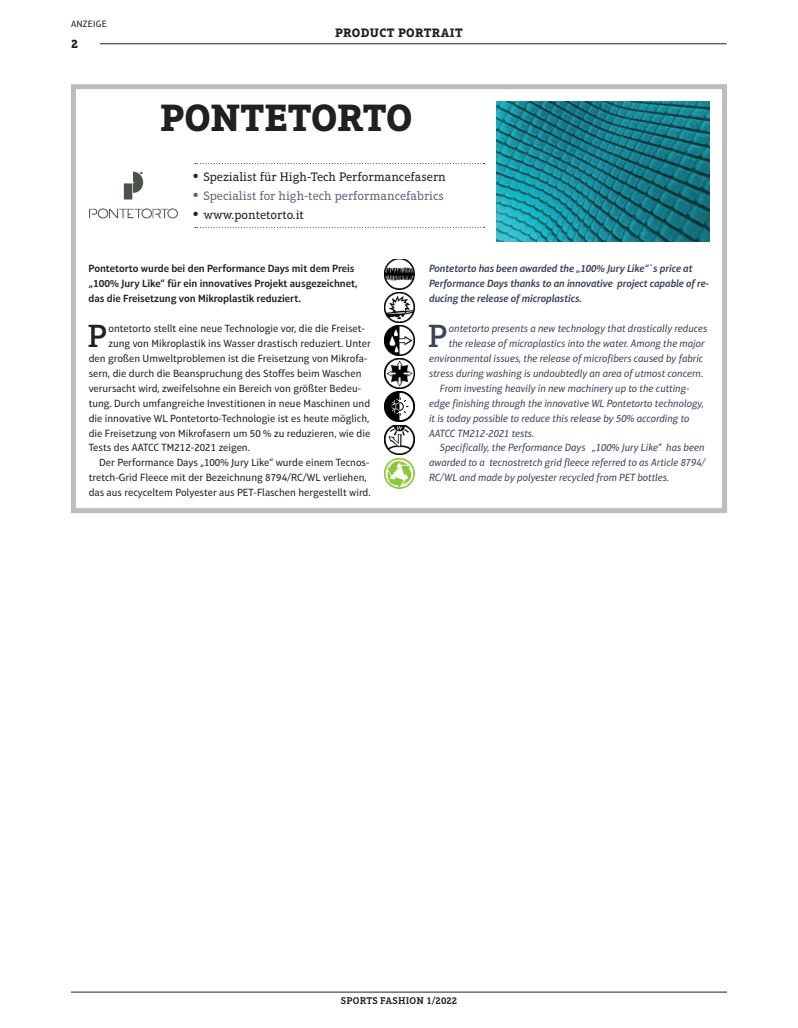
<style>
.page{position:relative;width:798px;height:1028px;background:#fff}
.page>*{position:absolute;margin:0;border:0;box-sizing:border-box;transform-origin:0 0}
._02_Head_Advertorial{font:700 38.75px "Aptifer Slab LT Pro";letter-spacing:-.01em;color:#231f20}
._04_Lauf_Initial_Adv{font:500 32.62px "Aptifer Slab LT Pro";color:#231f20}
._04_Lauf_Initial_Adv-2{font:500 32.62px "Aptifer Slab LT Pro";color:#384358}
.t1{font:12.5px "Aptifer Slab LT Pro";color:#231f20}
.t2{font:12.5px "Aptifer Slab LT Pro";color:#5e677c}
._00_Seitenzahl{font:700 12.5px "Aptifer Slab LT Pro";letter-spacing:.03em;color:#231f20}
._04_Lauf_Initial_Adv-3{font:10.62px "Aptifer Sans LT Pro";color:#231f20}
._04_Lauf_mit_Einzug{font:italic 10.62px/15px "Aptifer Sans LT Pro";color:#384358}
._04_Lauf_Initial_Adv-4{font:italic 10.62px "Aptifer Sans LT Pro";color:#384358}
._04_Lauf_mit_Einzug-2{font:10.62px/15px "Aptifer Sans LT Pro";color:#231f20}
._03_Motto_Advertoria{font:600 10.62px/15px "Aptifer Sans LT Pro";letter-spacing:-.005em;color:#231f20}
._03_Motto_Advertoria-2{font:italic 600 10.62px/15px "Aptifer Sans LT Pro";letter-spacing:-.005em;color:#384358}
.t3{font:600 10px "Aptifer Slab LT Pro";letter-spacing:.015em;color:#231f20}
.t4{font:9.38px "Aptifer Sans LT Pro";letter-spacing:.025em;color:#231f20}
.s1{font-weight:700;font-size:16.25px}
</style>
<div class="page">
<div style="left:71px;top:84px;width:655px;height:429px;border:5px solid #bcbdc0"></div>
<svg style="left:195px;top:227px;width:289px;height:1px"></svg>
<svg style="left:195px;top:163px;width:289px;height:1px"></svg>
<img style="left:89px;top:171px;width:89px;height:48px">
<img style="left:496px;top:102px;width:213px;height:140px">
<img style="left:384px;top:392px;width:30px;height:30px">
<img style="left:384px;top:325px;width:30px;height:30px">
<img style="left:384px;top:359px;width:30px;height:29px">
<img style="left:384px;top:292px;width:30px;height:30px">
<img style="left:384px;top:425px;width:30px;height:30px">
<img style="left:384px;top:458px;width:30px;height:30px">
<img style="left:384px;top:259px;width:30px;height:30px">
<hr style="left:71px;top:991px;width:655px;height:1px;background:#231f20">
<hr style="left:73px;top:44px;width:653px;height:1px;background:#231f20">
<div style="left:71px;top:38px;width:28px;height:23px;background:#fff"></div>
<p class="t4" style="left:71px;top:18px;width:37px">ANZEIGE</p>
<p class="_00_Seitenzahl" style="left:71px;top:36px;width:8px">2</p>
<p class="_00_Seitenzahl" style="left:335px;top:26px;width:129px">PRODUCT PORTRAIT</p>
<p class="_02_Head_Advertorial" style="left:160px;top:94px;width:254px">PONTETORTO</p>
<p class="t1" style="left:193px;top:170px;width:255px"><span class="s1">•</span> Spezialist für High-Tech Performancefasern</p>
<p class="t2" style="left:193px;top:189px;width:252px"><span class="s1">•</span> Specialist for high-tech performancefabrics</p>
<p class="t1" style="left:193px;top:207px;width:113px"><span class="s1">•</span> www.pontetorto.it</p>
<p class="_03_Motto_Advertoria" style="left:89px;top:260px;width:270px">Pontetorto wurde bei den Performance Days mit dem Preis „100% Jury Like“ für ein innovatives Projekt ausgezeichnet, das die Freisetzung von Mikroplastik reduziert.</p>
<p class="_03_Motto_Advertoria-2" style="left:429px;top:260px;width:281px">Pontetorto has been awarded the „100% Jury Like“`s price at<br>Performance Days thanks to an innovative project capable of re&shy;ducing the release of microplastics.</p>
<p class="_04_Lauf_Initial_Adv" style="left:87px;top:317px;width:21px">P</p>
<p class="_04_Lauf_Initial_Adv-3" style="left:108px;top:322px;width:258px">ontetorto stellt eine neue Technologie vor, die die Freiset-</p>
<p class="_04_Lauf_Initial_Adv-3" style="left:108px;top:337px;width:264px">zung von Mikroplastik ins Wasser drastisch reduziert. Unter</p>
<p class="_04_Lauf_Initial_Adv-3" style="left:89px;top:352px;width:280px">den großen Umweltproblemen ist die Freisetzung von Mikrofa-</p>
<p class="_04_Lauf_Initial_Adv-3" style="left:89px;top:367px;width:274px">sern, die durch die Beanspruchung des Stoffes beim Waschen</p>
<p class="_04_Lauf_Initial_Adv-3" style="left:89px;top:382px;width:274px">verursacht wird, zweifelsohne ein Bereich von größter Bedeu-</p>
<p class="_04_Lauf_Initial_Adv-3" style="left:89px;top:397px;width:283px">tung. Durch umfangreiche Investitionen in neue Maschinen und</p>
<p class="_04_Lauf_Initial_Adv-3" style="left:89px;top:412px;width:282px">die innovative WL Pontetorto-Technologie ist es heute möglich,</p>
<p class="_04_Lauf_Initial_Adv-3" style="left:89px;top:427px;width:283px">die Freisetzung von Mikrofasern um 50 % zu reduzieren, wie die</p>
<p class="_04_Lauf_Initial_Adv-3" style="left:89px;top:442px;width:163px">Tests des AATCC TM212-2021 zeigen.</p>
<p class="_04_Lauf_mit_Einzug-2" style="left:89px;top:455px;width:283px;text-indent:11px">Der Performance Days „100% Jury Like“ wurde einem Tecnos&shy;tretch-Grid Fleece mit der Bezeichnung 8794/RC/WL verliehen, das aus recyceltem Polyester aus PET-Flaschen hergestellt wird.</p>
<p class="_04_Lauf_Initial_Adv-2" style="left:427px;top:317px;width:21px">P</p>
<p class="_04_Lauf_Initial_Adv-4" style="left:448px;top:322px;width:260px">ontetorto presents a new technology that drastically reduces</p>
<p class="_04_Lauf_Initial_Adv-4" style="left:448px;top:337px;width:257px">the release of microplastics into the water. Among the major</p>
<p class="_04_Lauf_Initial_Adv-4" style="left:429px;top:352px;width:275px">environmental issues, the release of microfibers caused by fabric</p>
<p class="_04_Lauf_Initial_Adv-4" style="left:429px;top:367px;width:275px">stress during washing is undoubtedly an area of utmost concern.</p>
<p class="_04_Lauf_mit_Einzug" style="left:429px;top:380px;width:276px;text-indent:11px">From investing heavily in new machinery up to the cutting&shy;edge finishing through the innovative WL Pontetorto technology, it is today possible to reduce this release by 50% according to AATCC TM212-2021 tests.</p>
<p class="_04_Lauf_mit_Einzug" style="left:429px;top:440px;width:277px;text-align:justify;text-indent:11px">Specifically, the Performance Days „100% Jury Like“ has been awarded to a tecnostretch grid fleece referred to as Article 8794/ RC/WL and made by polyester recycled from PET bottles.</p>
<p class="t3" style="left:341px;top:995px;width:118px">SPORTS FASHION 1/2022</p>
</div>
